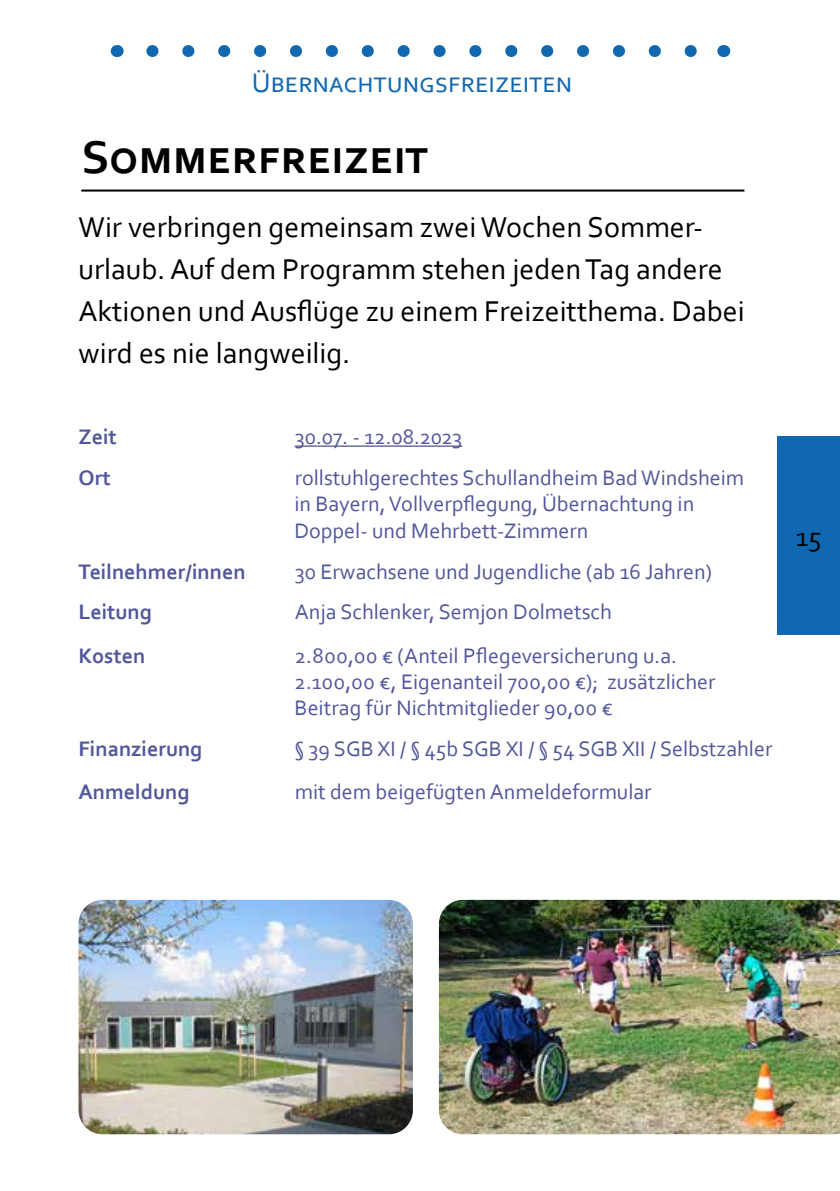
<style>
.page{position:relative;width:840px;height:1191px;background:#fff}
.page>*{position:absolute;margin:0;border:0;box-sizing:border-box;transform-origin:0 0}
.t1{font:700 48px "Corbel";color:#000}
.t2{font:30px/42px "Corbel";color:#000}
.t3{font:28px "Corbel";color:#1068b1}
.t4{font:28px "Corbel";color:#000}
.t5{font:22px/26.4px "Corbel";color:#51579a}
.t6{font:700 22px "Corbel";color:#51579a}
</style>
<div class="page">
<svg style="left:152px;top:45px;width:545px;height:12px"></svg>
<svg style="left:117px;top:45px;width:1px;height:12px"></svg>
<svg style="left:723px;top:45px;width:1px;height:12px"></svg>
<div style="left:777px;top:437px;width:62px;height:198px;background:#1068b1"></div>
<hr style="left:81px;top:189px;width:663px;height:2px;background:#000">
<img style="left:438px;top:900px;width:401px;height:234px">
<hr style="left:294px;top:445px;width:168px;height:2px;background:#51579a">
<img style="left:78px;top:900px;width:334px;height:234px">
<p class="t3" style="left:252px;top:65px;width:322px">Übernachtungsfreizeiten</p>
<h1 class="t1" style="left:81px;top:127px;width:348px">Sommerfreizeit</h1>
<h2 class="t2" style="left:78px;top:205px;width:667px">Wir verbringen gemeinsam zwei Wochen Sommer&shy;urlaub. Auf dem Programm stehen jeden Tag andere Aktionen und Ausflüge zu einem Freizeitthema. Dabei wird es nie langweilig.</h2>
<p class="t6" style="left:78px;top:423px;width:40px">Zeit</p>
<p class="t5" style="left:294px;top:423px;width:169px">30.07. - 12.08.2023</p>
<p class="t6" style="left:78px;top:464px;width:34px">Ort</p>
<p class="t5" style="left:294px;top:464px;width:451px">rollstuhlgerechtes Schullandheim Bad Windsheim in Bayern, Vollverpflegung, Übernachtung in<br>Doppel- und Mehrbett-Zimmern</p>
<p class="t6" style="left:78px;top:557px;width:168px">Teilnehmer/innen</p>
<p class="t5" style="left:294px;top:557px;width:418px">30 Erwachsene und Jugendliche (ab 16 Jahren)</p>
<p class="t6" style="left:78px;top:598px;width:75px">Leitung</p>
<p class="t5" style="left:294px;top:598px;width:318px">Anja Schlenker, Semjon Dolmetsch</p>
<p class="t6" style="left:78px;top:641px;width:68px">Kosten</p>
<p class="t5" style="left:294px;top:641px;width:422px">2.800,00 € (Anteil Pflegeversicherung u.a.<br>2.100,00 €, Eigenanteil 700,00 €); zusätzlicher<br>Beitrag für Nichtmitglieder 90,00 €</p>
<p class="t6" style="left:78px;top:735px;width:125px">Finanzierung</p>
<p class="t5" style="left:294px;top:735px;width:479px">§ 39 SGB XI / § 45b SGB XI / § 54 SGB XII / Selbstzahler</p>
<p class="t6" style="left:78px;top:778px;width:112px">Anmeldung</p>
<p class="t5" style="left:294px;top:778px;width:358px">mit dem beigefügten Anmeldeformular</p>
<p class="t4" style="left:795px;top:520px;width:27px">15</p>
</div>
